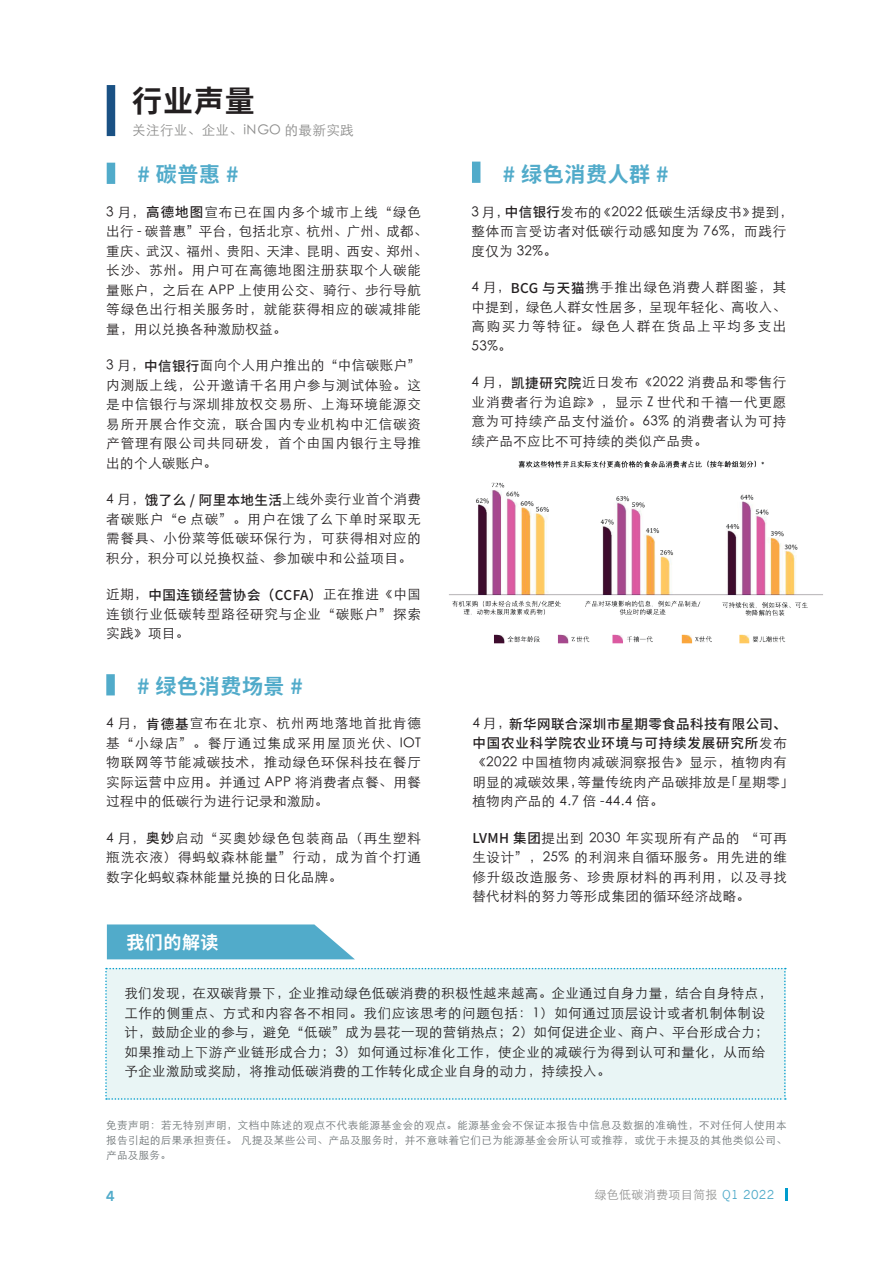
<style>
.page{position:relative;width:893px;height:1263px;background:#fff}
.page>*{position:absolute;margin:0;border:0;box-sizing:border-box;transform-origin:0 0}
.t1{font:700 30px "Source Han Sans CN";color:#231f20}
.t2{font:700 21px "Source Han Sans CN";letter-spacing:.03em;color:#51abca}
.t3{font:700 18px "Source Han Sans CN";letter-spacing:.03em;color:#fff}
.t4{font:13.5px/19.5px "ST Xihei";letter-spacing:.045em;color:#231f20;text-align:justify}
.t5{font:13.5px/19.5px "ST Xihei";letter-spacing:.065em;color:#231f20}
.t6{font:13.5px "ST Xihei";letter-spacing:.03em;color:#8c8c8b}
.t7{font:700 13.5px "News Gothic";color:#51abca}
.t8{font:12px "ST Xihei";letter-spacing:.03em;color:#939392}
.t9{font:10.5px/15px "ST Xihei";letter-spacing:.04em;color:#6b7274;text-align:justify}
.s1{font-family:"Source Han Sans CN";font-weight:500}
.s2{font-family:"News Gothic";color:#51abca}
</style>
<div class="page">
<svg style="left:786px;top:1188px;width:2px;height:13px"></svg>
<svg style="left:107px;top:85px;width:8px;height:51px"></svg>
<svg style="left:107px;top:163px;width:8px;height:21px"></svg>
<svg style="left:106px;top:674px;width:9px;height:21px"></svg>
<svg style="left:472px;top:162px;width:8px;height:21px"></svg>
<img style="left:449px;top:460px;width:374px;height:184px">
<div style="left:105px;top:968px;width:681px;height:132px;background:#e9f5f5"></div>
<svg style="left:107px;top:924px;width:248px;height:35px;background:#61b2ce"></svg>
<p class="t1" style="left:132px;top:84px;width:124px">行业声量</p>
<p class="t6" style="left:132px;top:123px;width:223px">关注行业、企业、iNGO 的最新实践</p>
<p class="t2" style="left:138px;top:162px;width:102px"># 碳普惠 #</p>
<p class="t5" style="left:106px;top:202px;width:323px">3 月，<span class="s1">高德地图</span>宣布已在国内多个城市上线“绿色出行 - 碳普惠”平台，包括北京、杭州、广州、成都、重庆、武汉、福州、贵阳、天津、昆明、西安、郑州、长沙、苏州。用户可在高德地图注册获取个人碳能量账户，之后在 APP 上使用公交、骑行、步行导航等绿色出行相关服务时，就能获得相应的碳减排能量，用以兑换各种激励权益。</p>
<p class="t4" style="left:106px;top:356px;width:316px">3 月，<span class="s1">中信银行</span>面向个人用户推出的“中信碳账户”内测版上线，公开邀请千名用户参与测试体验。这是中信银行与深圳排放权交易所、上海环境能源交易所开展合作交流，联合国内专业机构中汇信碳资产管理有限公司共同研发，首个由国内银行主导推出的个人碳账户。</p>
<p class="t4" style="left:106px;top:490px;width:316px">4 月，<span class="s1">饿了么 / 阿里本地生活</span>上线外卖行业首个消费者碳账户“e 点碳”。用户在饿了么下单时采取无需餐具、小份菜等低碳环保行为，可获得相对应的积分，积分可以兑换权益、参加碳中和公益项目。</p>
<p class="t4" style="left:106px;top:585px;width:316px">近期，<span class="s1">中国连锁经营协会（CCFA）</span>正在推进《中国连锁行业低碳转型路径研究与企业“碳账户”探索实践》项目。</p>
<p class="t2" style="left:137px;top:675px;width:167px"># 绿色消费场景 #</p>
<p class="t4" style="left:106px;top:714px;width:316px">4 月，<span class="s1">肯德基</span>宣布在北京、杭州两地落地首批肯德基“小绿店”。餐厅通过集成采用屋顶光伏、IOT物联网等节能减碳技术，推动绿色环保科技在餐厅实际运营中应用。并通过 APP 将消费者点餐、用餐过程中的低碳行为进行记录和激励。</p>
<p class="t4" style="left:106px;top:828px;width:316px">4 月，<span class="s1">奥妙</span>启动“买奥妙绿色包装商品（再生塑料瓶洗衣液）得蚂蚁森林能量”行动，成为首个打通数字化蚂蚁森林能量兑换的日化品牌。</p>
<p class="t2" style="left:503px;top:162px;width:167px"># 绿色消费人群 #</p>
<p class="t4" style="left:472px;top:202px;width:323px;text-align:left">3 月，<span class="s1">中信银行</span>发布的《2022 低碳生活绿皮书》提到，整体而言受访者对低碳行动感知度为 76%，而践行度仅为 32%。</p>
<p class="t4" style="left:472px;top:278px;width:316px">4 月，<span class="s1">BCG 与天猫</span>携手推出绿色消费人群图鉴，其中提到，绿色人群女性居多，呈现年轻化、高收入、高购买力等特征。绿色人群在货品上平均多支出53%。</p>
<p class="t4" style="left:472px;top:373px;width:316px">4 月，<span class="s1">凯捷研究院</span>近日发布《2022 消费品和零售行业消费者行为追踪》，显示 Z 世代和千禧一代更愿意为可持续产品支付溢价。63% 的消费者认为可持续产品不应比不可持续的类似产品贵。</p>
<p class="t4" style="left:472px;top:714px;width:323px;text-align:left">4 月，<span class="s1">新华网联合深圳市星期零食品科技有限公司、中国农业科学院农业环境与可持续发展研究所</span>发布《2022 中国植物肉减碳洞察报告》显示，植物肉有明显的减碳效果，等量传统肉产品碳排放是「星期零」植物肉产品的 4.7 倍 -44.4 倍。</p>
<p class="t4" style="left:472px;top:828px;width:316px"><span class="s1">LVMH 集团</span>提出到 2030 年实现所有产品的 “可再生设计”，25% 的利润来自循环服务。用先进的维修升级改造服务、珍贵原材料的再利用，以及寻找替代材料的努力等形成集团的循环经济战略。</p>
<p class="t3" style="left:126px;top:932px;width:94px">我们的解读</p>
<p class="t4" style="left:124px;top:983px;width:649px;text-align:left">我们发现，在双碳背景下，企业推动绿色低碳消费的积极性越来越高。企业通过自身力量，结合自身特点，工作的侧重点、方式和内容各不相同。我们应该思考的问题包括：1）如何通过顶层设计或者机制体制设计，鼓励企业的参与，避免“低碳”成为昙花一现的营销热点；2）如何促进企业、商户、平台形成合力；如果推动上下游产业链形成合力；3）如何通过标准化工作，使企业的减碳行为得到认可和量化，从而给予企业激励或奖励，将推动低碳消费的工作转化成企业自身的动力，持续投入。</p>
<p class="t9" style="left:106px;top:1117px;width:682px">免责声明：若无特别声明，文档中陈述的观点不代表能源基金会的观点。能源基金会不保证本报告中信息及数据的准确性，不对任何人使用本报告引起的后果承担责任。 凡提及某些公司、产品及服务时，并不意味着它们已为能源基金会所认可或推荐，或优于未提及的其他类似公司、产品及服务。</p>
<p class="t7" style="left:106px;top:1187px;width:10px">4</p>
<p class="t8" style="left:594px;top:1189px;width:181px">绿色低碳消费项目简报 <span class="s2">Q1 2022</span></p>
</div>
